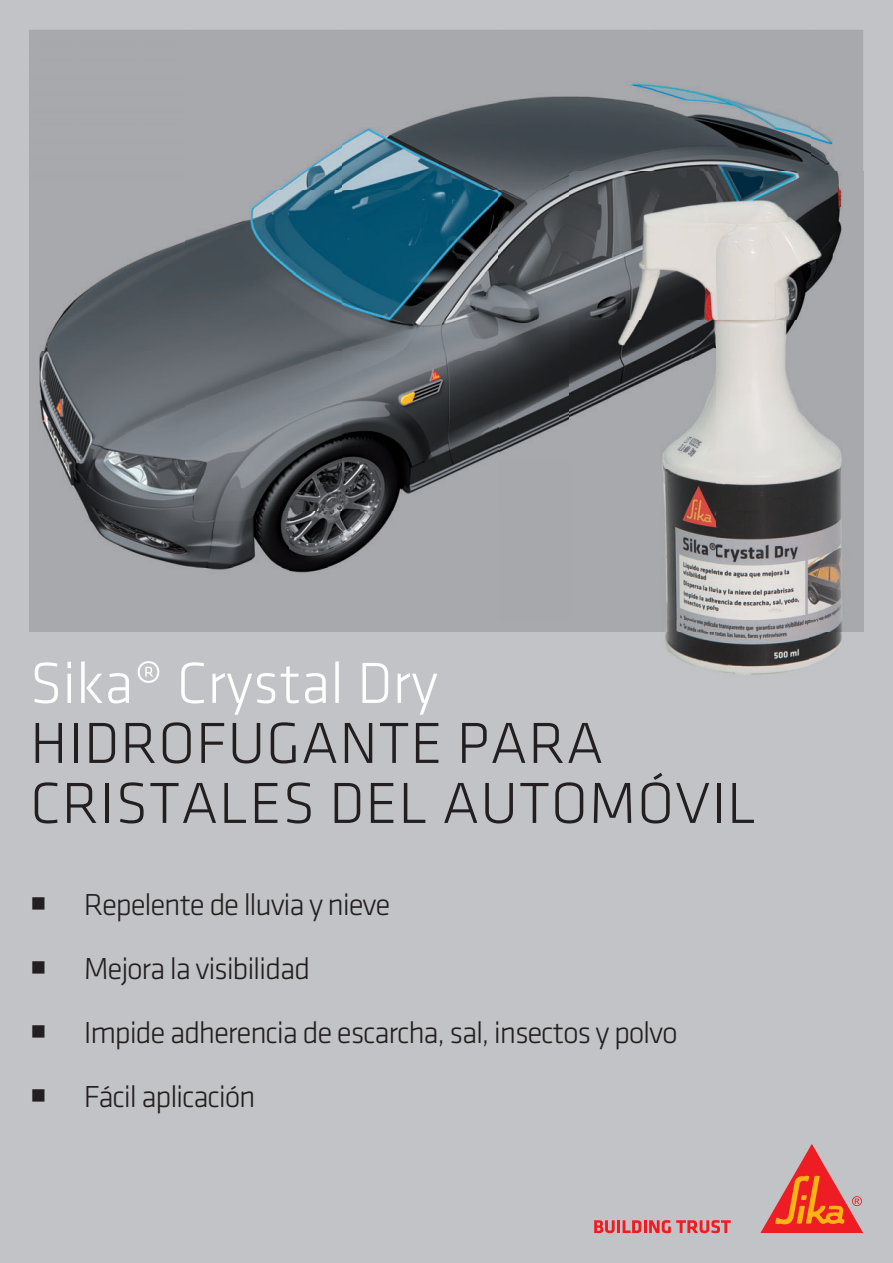
<style>
.page{position:relative;width:893px;height:1263px;background:#fff}
.page>*{position:absolute;margin:0;border:0;box-sizing:border-box;transform-origin:0 0}
.t1{font:300 60px/60px "Klavika";letter-spacing:.015em;color:#231f20}
.t2{font:300 60px "Klavika";color:#fff}
.t3{font:300 31.5px "Klavika";letter-spacing:-.04em;color:#231f20}
</style>
<div class="page">
<div style="left:0;top:0;width:893px;height:1262px;background:#c2c3c6"></div>
<img style="left:30px;top:30px;width:625px;height:160px">
<img style="left:655px;top:30px;width:208px;height:141px">
<img style="left:30px;top:190px;width:540px;height:429px">
<img style="left:858px;top:171px;width:6px;height:461px">
<img style="left:570px;top:631px;width:288px;height:44px">
<img style="left:570px;top:171px;width:293px;height:460px">
<svg style="left:594px;top:1220px;width:137px;height:13px"></svg>
<svg style="left:760px;top:1144px;width:103px;height:89px"></svg>
<h1 class="t2" style="left:30px;top:661px;width:410px">Sika® Crystal Dry</h1>
<h1 class="t1" style="left:30px;top:718px;width:728px">HIDROFUGANTE PARA<br>CRISTALES DEL AUTOMÓVIL</h1>
<p class="t3" style="left:30px;top:893px;width:362px">○ Repelente de lluvia y nieve</p>
<p class="t3" style="left:30px;top:957px;width:282px">○ Mejora la visibilidad</p>
<p class="t3" style="left:30px;top:1021px;width:649px">○ Impide adherencia de escarcha, sal, insectos y polvo</p>
<p class="t3" style="left:30px;top:1085px;width:227px">○ Fácil aplicación</p>
</div>
